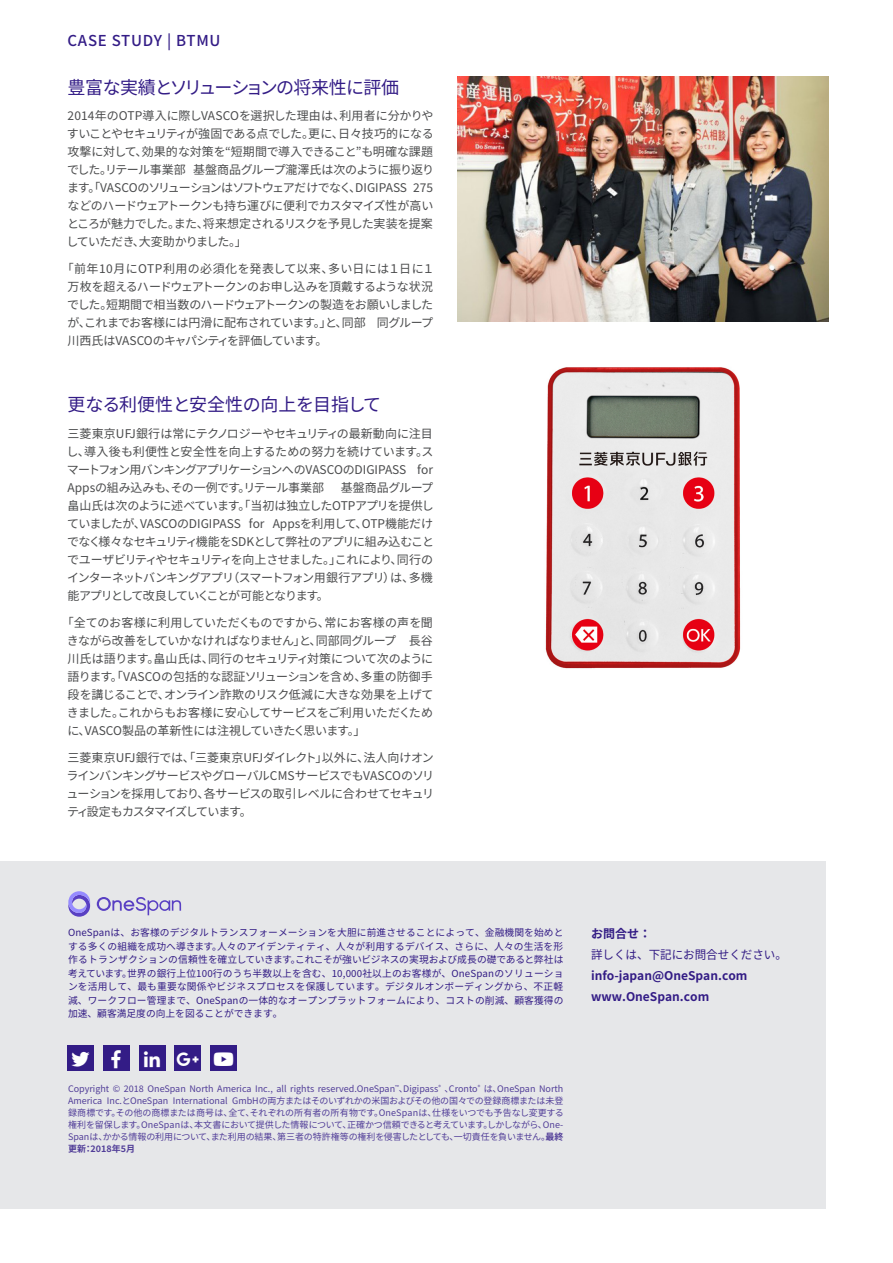
<style>
.page{position:relative;width:893px;height:1263px;background:#fff}
.page>*{position:absolute;margin:0;border:0;box-sizing:border-box;transform-origin:0 0}
.Text_-_Heads{font:18px "Source Han Sans JP";letter-spacing:-.045em;color:#331c86}
.Text{font:18px "Source Han Sans JP";letter-spacing:-.015em;color:#331c86}
.t1{font:500 15px "Source Han Sans JP";letter-spacing:.05em;color:#331c86}
.Text-2{font:12px/18px "Source Han Sans JP";letter-spacing:-.035em;color:#4b4c4d;text-align:justify}
.t2{font:700 12px "Source Han Sans JP";color:#331c85}
.t3{font:12px "Source Han Sans JP";color:#331c85;scale:.96 1}
.t4{font:700 12px "Source Han Sans JP";color:#331c86}
.t5{font:9.75px/13.5px "Source Han Sans JP";letter-spacing:.01em;color:#331c85;text-align:justify}
.t6{font:9px/12px "Source Han Sans JP";letter-spacing:-.015em;color:#513d98;text-align:justify}
.s1{font-weight:700}
</style>
<div class="page">
<div style="left:0;top:862px;width:825px;height:347px;background:#e6e7e9"></div>
<div style="left:68px;top:1045px;width:26px;height:26px;background:#331c86"></div>
<div style="left:103px;top:1045px;width:26px;height:26px;background:#331c86"></div>
<div style="left:139px;top:1045px;width:26px;height:26px;background:#331c86"></div>
<div style="left:175px;top:1045px;width:26px;height:26px;background:#331c86"></div>
<div style="left:211px;top:1045px;width:26px;height:26px;background:#331c86"></div>
<svg style="left:68px;top:891px;width:22px;height:26px"></svg>
<svg style="left:97px;top:897px;width:84px;height:18px"></svg>
<img style="left:457px;top:77px;width:371px;height:245px">
<img style="left:545px;top:367px;width:196px;height:302px">
<p class="t1" style="left:68px;top:32px;width:155px">CASE STUDY | BTMU</p>
<p class="Text_-_Heads" style="left:68px;top:77px;width:333px">豊富な実績とソリューションの将来性に評価</p>
<p class="Text-2" style="left:67px;top:107px;width:369px">2014年のOTP導入に際しVASCOを選択した理由は、利用者に分かりやすいことやセキュリティが強固である点でした。更に、日々技巧的になる攻撃に対して、効果的な対策を“短期間で導入できること”も明確な課題でした。リテール事業部 基盤商品グループ瀧澤氏は次のように振り返ります。「VASCOのソリューションはソフトウェアだけでなく、DIGIPASS 275などのハードウェアトークンも持ち運びに便利でカスタマイズ性が高いところが魅力でした。また、将来想定されるリスクを予見した実装を提案していただき、大変助かりました。」</p>
<p class="Text-2" style="left:67px;top:260px;width:369px;text-align:left;text-indent:-5px">「前年10月にOTP利用の必須化を発表して以来、多い日には１日に１万枚を超えるハードウェアトークンのお申し込みを頂戴するような状況でした。短期間で相当数のハードウェアトークンの製造をお願いしましたが、これまでお客様には円滑に配布されています。」と、同部 同グループ川西氏はVASCOのキャパシティを評価しています。</p>
<p class="Text" style="left:68px;top:394px;width:315px">更なる利便性と安全性の向上を目指して</p>
<p class="Text-2" style="left:67px;top:425px;width:368px">三菱東京UFJ銀行は常にテクノロジーやセキュリティの最新動向に注目し、導入後も利便性と安全性を向上するための努力を続けています。スマートフォン用バンキングアプリケーションへのVASCOのDIGIPASS for Appsの組み込みも、その一例です。リテール事業部</p>
<p class="Text-2" style="left:67px;top:479px;width:369px;text-indent:274px">基盤商品グループ畠山氏は次のように述べています。「当初は独立したOTPアプリを提供していましたが、VASCOのDIGIPASS for Appsを利用して、OTP機能だけでなく様々なセキュリティ機能をSDKとして弊社のアプリに組み込むことでユーザビリティやセキュリティを向上させました。」これにより、同行のインターネットバンキングアプリ（スマートフォン用銀行アプリ）は、多機能アプリとして改良していくことが可能となります。</p>
<p class="Text-2" style="left:67px;top:614px;width:368px;text-indent:-5px">「全てのお客様に利用していただくものですから、常にお客様の声を聞きながら改善をしていかなければなりません」と、同部同グループ 長谷川氏は語ります。畠山氏は、同行のセキュリティ対策について次のように語ります。「VASCOの包括的な認証ソリューションを含め、多重の防御手段を講じることで、オンライン詐欺のリスク低減に大きな効果を上げてきました。これからもお客様に安心してサービスをご利用いただくために、VASCO製品の革新性には注視していきたく思います。」</p>
<p class="Text-2" style="left:67px;top:749px;width:369px">三菱東京UFJ銀行では、「三菱東京UFJダイレクト」以外に、法人向けオンラインバンキングサービスやグローバルCMSサービスでもVASCOのソリューションを採用しており、各サービスの取引レベルに合わせてセキュリティ設定もカスタマイズしています。</p>
<p class="t5" style="left:68px;top:926px;width:497px">OneSpanは、お客様のデジタルトランスフォーメーションを大胆に前進させることによって、金融機関を始めとする多くの組織を成功へ導きます。人々のアイデンティティ、人々が利用するデバイス、さらに、人々の生活を形作るトランザクションの信頼性を確立していきます。これこそが強いビジネスの実現および成長の礎であると弊社は考えています。世界の銀行上位100行のうち半数以上を含む、10,000社以上のお客様が、OneSpanのソリューションを活用して、最も重要な関係やビジネスプロセスを保護しています。デジタルオンボーディングから、不正軽減、ワークフロー管理まで、OneSpanの一体的なオープンプラットフォームにより、コストの削減、顧客獲得の加速、顧客満足度の向上を図ることができます。</p>
<p class="t6" style="left:68px;top:1083px;width:497px">Copyright © 2018 OneSpan North America Inc., all rights reserved.OneSpan<sup>™</sup>、Digipass<sup>®</sup> 、Cronto<sup>®</sup> は、OneSpan North America Inc.とOneSpan International GmbHの両方またはそのいずれかの米国およびその他の国々での登録商標または未登録商標です。その他の商標または商号は、全て、それぞれの所有者の所有物です。OneSpanは、仕様をいつでも予告なし変更する権利を留保します。OneSpanは、本文書において提供した情報について、正確かつ信頼できると考えています。しかしながら、One-Spanは、かかる情報の利用について、また利用の結果、第三者の特許権等の権利を侵害したとしても、一切責任を負いません。<span class="s1">最終更新：2018年5月</span></p>
<p class="t2" style="left:591px;top:927px;width:61px">お問合せ：</p>
<p class="t3" style="left:591px;top:948px;width:205px">詳しくは、下記にお問合せください。</p>
<p class="t2" style="left:591px;top:969px;width:158px">info-japan@OneSpan.com</p>
<p class="t4" style="left:591px;top:990px;width:120px">www.OneSpan.com</p>
</div>
